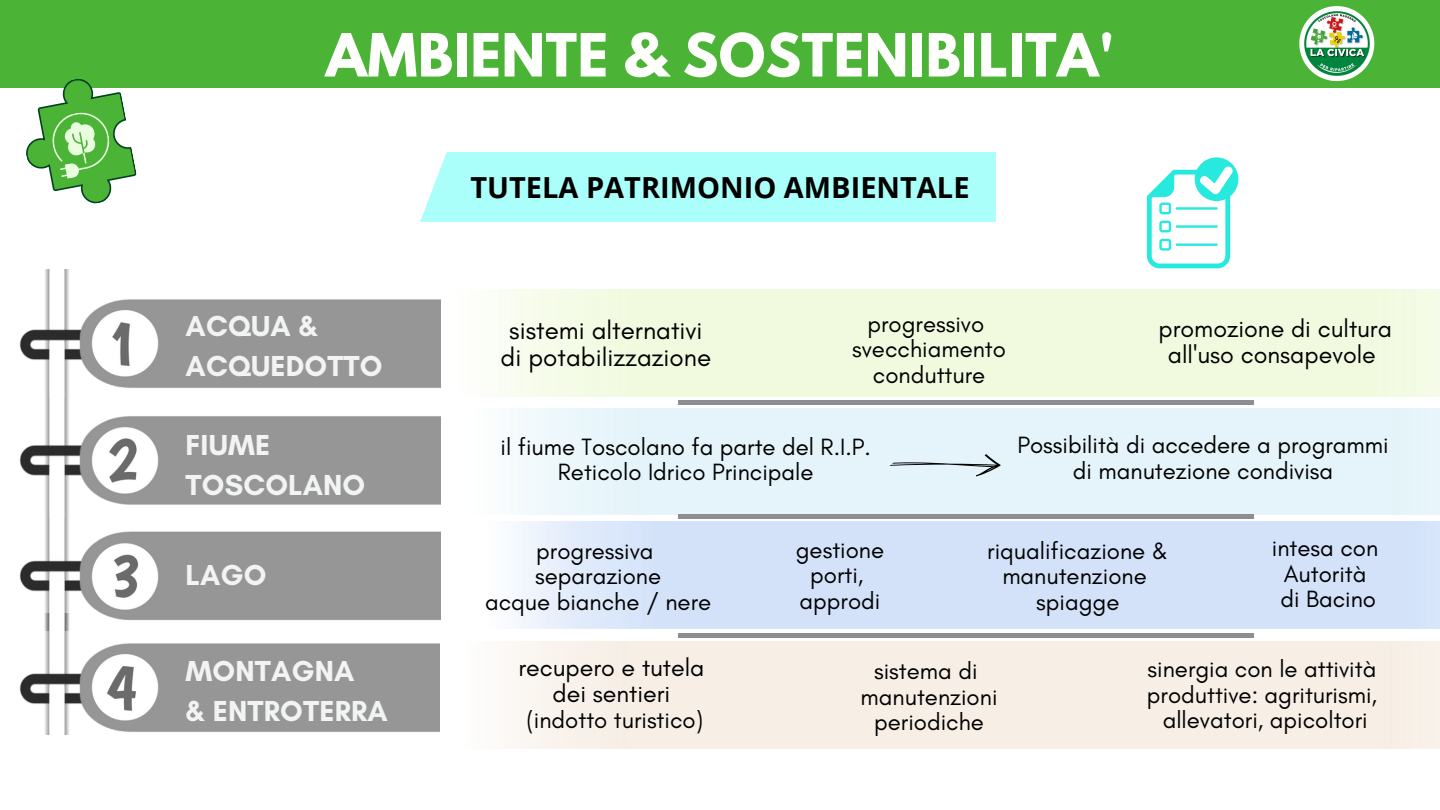
<style>
.page{position:relative;width:1440px;height:810px;background:#fff}
.page>*{position:absolute;margin:0;border:0;box-sizing:border-box;transform-origin:0 0}
.t1{font:700 52.7px "League Spartan";letter-spacing:.01em;color:#fffffe}
.t2{font:700 29.5px/40.5px "Glacial Indifference";letter-spacing:.005em;color:#f2f3f3}
.t3{font:700 29px "Open Sans";color:#000}
.t4{font:26px/27.8px "Glacial Indifference";color:#000;text-align:center}
.t5{font:25px/26.2px "Glacial Indifference";color:#000;text-align:center}
.t6{font:24px/25.5px "Glacial Indifference";color:#000;text-align:center}
</style>
<div class="page">
<div style="left:0;top:0;width:1440px;height:88px;background:#4bb436"></div>
<svg style="left:26px;top:79px;width:111px;height:124px"></svg>
<img style="left:20px;top:269px;width:421px;height:351px">
<img style="left:20px;top:613px;width:420px;height:121px">
<svg style="left:1147px;top:157px;width:91px;height:111px"></svg>
<hr style="left:678px;top:401px;width:576px;height:4px;background:#8d8d94">
<hr style="left:678px;top:515px;width:576px;height:4px;background:#8d8d94">
<div style="left:678px;top:633px;width:576px;height:5px;background:#8d8d94"></div>
<div style="left:420px;top:153px;width:576px;height:69px;background:#abfffa"></div>
<svg style="left:889px;top:454px;width:112px;height:22px;background:#cbd9de"></svg>
<svg style="left:1299px;top:6px;width:75px;height:75px"></svg>
<img style="left:1302px;top:8px;width:70px;height:71px">
<h1 class="t1" style="left:326px;top:29px;width:790px">AMBIENTE &amp; SOSTENIBILITA'</h1>
<p class="t2" style="left:186px;top:305px;width:199px">ACQUA &amp;<br>ACQUEDOTTO</p>
<p class="t2" style="left:186px;top:424px;width:181px">FIUME<br>TOSCOLANO</p>
<p class="t2" style="left:186px;top:554px;width:82px">LAGO</p>
<p class="t2" style="left:186px;top:650px;width:204px">MONTAGNA<br>&amp; ENTROTERRA</p>
<p class="t3" style="left:470px;top:167px;width:501px">TUTELA PATRIMONIO AMBIENTALE</p>
<p class="t4" style="left:501px;top:316px;width:212px">sistemi alternativi di potabilizzazione</p>
<p class="t6" style="left:852px;top:311px;width:155px">progressivo svecchiamento condutture</p>
<p class="t5" style="left:1159px;top:315px;width:235px">promozione di cultura all'uso consapevole</p>
<p class="t6" style="left:501px;top:434px;width:372px">il fiume Toscolano fa parte del R.I.P.<br>Reticolo Idrico Principale</p>
<p class="t6" style="left:1017px;top:432px;width:373px">Possibilità di accedere a programmi di manutezione condivisa</p>
<p class="t6" style="left:485px;top:538px;width:228px">progressiva separazione<br>acque bianche / nere</p>
<p class="t6" style="left:796px;top:537px;width:90px">gestione porti, approdi</p>
<p class="t6" style="left:987px;top:538px;width:183px">riqualificazione &amp; manutenzione spiagge</p>
<p class="t6" style="left:1272px;top:535px;width:108px">intesa con<br>Autorità di Bacino</p>
<p class="t5" style="left:518px;top:654px;width:188px">recupero e tutela dei sentieri</p>
<p class="t6" style="left:527px;top:707px;width:178px">(indotto turistico)</p>
<p class="t6" style="left:861px;top:658px;width:138px">sistema di manutenzioni periodiche</p>
<p class="t6" style="left:1147px;top:656px;width:232px">sinergia con le attività produttive: agriturismi, allevatori, apicoltori</p>
</div>
